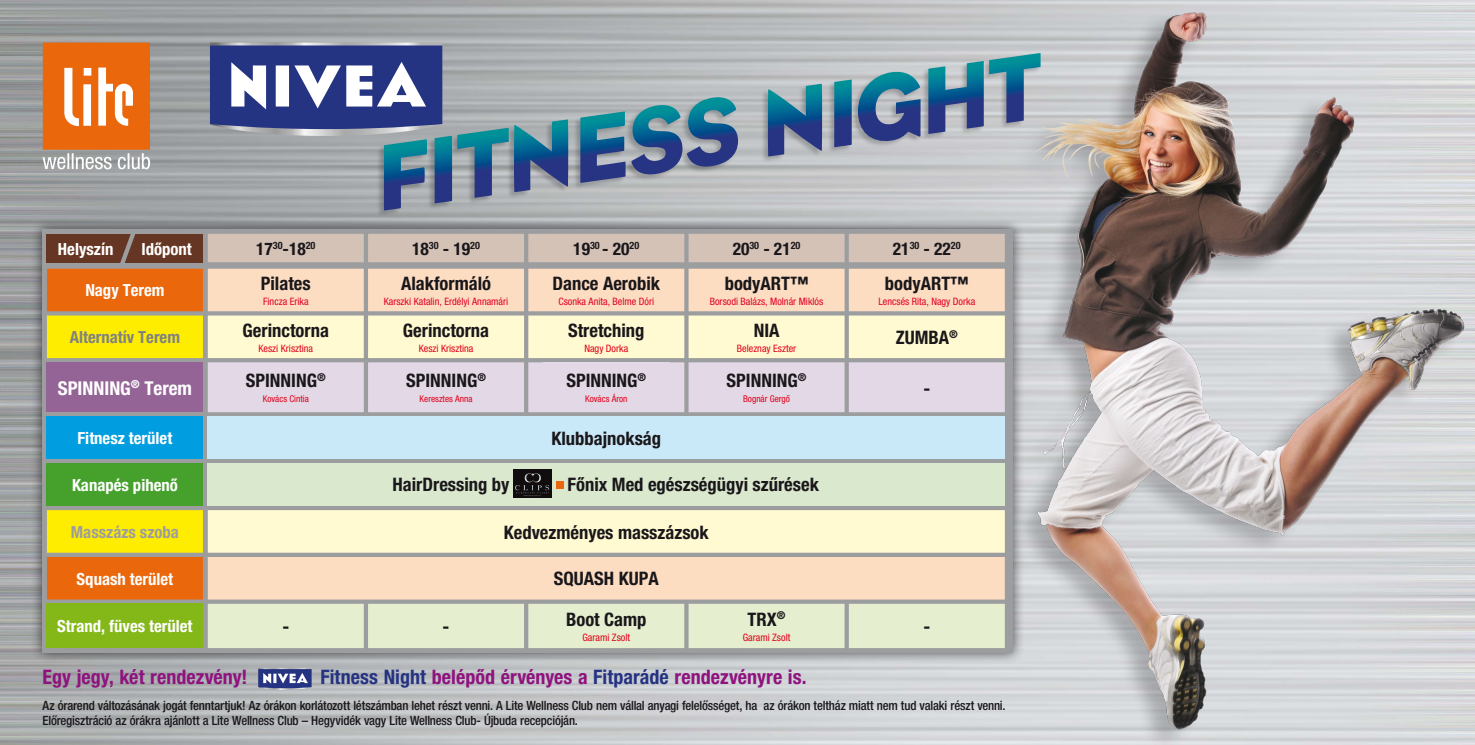
<style>
.page{position:relative;width:1475px;height:745px;background:#fff}
.page>*{position:absolute;margin:0;border:0;box-sizing:border-box;transform-origin:0 0}
.t1{font:condensed 20px "Helvetica Neue H Bold";letter-spacing:.005em;color:#8f137e}
.t2{font:condensed 19.07px "Helvetica Neue H Bold";color:#fff}
.t3{font:condensed 18.57px "Helvetica Neue H Bold";color:#1a171b}
.t4{font:condensed 17.43px "Helvetica Neue H Bold";color:#1a171b}
.t5{font:condensed 16.73px "Helvetica Neue H Bold";color:#fff}
.t6{font:condensed 16.73px "Helvetica Neue H Bold";color:#808183}
.t7{font:condensed 16.73px "Helvetica Neue H Bold";color:#9c9d9f}
.t8{font:condensed 12.75px/15.3px "Helvetica Neue H Medium";letter-spacing:-.015em;color:#1a171b}
.t9{font:condensed 10.82px "Helvetica Neue H Bold";color:#1a171b}
.t10{font:10.22px "Helvetica Neue H Condensed";color:#e20026}
.t11{font:10.22px "Helvetica Neue H Condensed";color:#e2001a}
.t12{font:9.28px "Helvetica Neue H Condensed";color:#e2001a}
.s1{color:#263382}
</style>
<div class="page">
<img style="left:0;top:0;width:1011px;height:744px">
<svg style="left:43px;top:43px;width:107px;height:126px;background:#e48747"></svg>
<svg style="left:210px;top:43px;width:232px;height:93px"></svg>
<div style="left:376px;top:52px;width:664px;height:165px;background:#1a171b;opacity:.25"></div>
<svg style="left:513px;top:53px;width:488px;height:138px;background:#90a3b2"></svg>
<svg style="left:857px;top:72px;width:63px;height:71px;background:#567b9f"></svg>
<img style="left:1011px;top:0;width:463px;height:744px">
<div style="left:30px;top:216px;width:994px;height:447px;background:#1a171b;opacity:.75"></div>
<div style="left:43px;top:229px;width:969px;height:423px;background:#9c9d9f"></div>
<div style="left:47px;top:234px;width:156px;height:28px;background:#663624"></div>
<div style="left:208px;top:234px;width:796px;height:28px;background:#d4c2b7"></div>
<svg style="left:47px;top:268px;width:156px;height:331px;background:#e26c19"></svg>
<svg style="left:208px;top:268px;width:796px;height:331px;background:#f2d6be"></svg>
<svg style="left:47px;top:315px;width:957px;height:237px;background:#e5dcb1"></svg>
<div style="left:47px;top:416px;width:156px;height:43px;background:#009ee0"></div>
<div style="left:208px;top:416px;width:796px;height:43px;background:#c9e9f8"></div>
<div style="left:47px;top:463px;width:156px;height:42px;background:#45a12b"></div>
<div style="left:208px;top:463px;width:796px;height:42px;background:#dae8cd"></div>
<div style="left:47px;top:603px;width:156px;height:44px;background:#84b819"></div>
<div style="left:208px;top:603px;width:796px;height:44px;background:#e5eecf"></div>
<div style="left:223px;top:363px;width:126px;height:48px;background:#e3d9e6"></div>
<div style="left:383px;top:363px;width:126px;height:48px;background:#e3d9e6"></div>
<div style="left:543px;top:362px;width:126px;height:50px;background:#e3d9e6"></div>
<div style="left:703px;top:363px;width:126px;height:48px;background:#e3d9e6"></div>
<img style="left:514px;top:469px;width:37px;height:28px">
<div style="left:556px;top:481px;width:7px;height:7px;background:#ea670c"></div>
<svg style="left:120px;top:234px;width:16px;height:29px"></svg>
<svg style="left:258px;top:668px;width:53px;height:21px"></svg>
<h3 class="t5" style="left:58px;top:238px;width:57px">Helyszín</h3>
<h3 class="t5" style="left:141px;top:238px;width:52px">Idôpont</h3>
<h3 class="t4" style="left:256px;top:238px;width:61px">17<sup>30</sup>-18<sup>20</sup></h3>
<h3 class="t4" style="left:412px;top:238px;width:69px">18<sup>30</sup> - 19<sup>20</sup></h3>
<h3 class="t4" style="left:573px;top:238px;width:67px">19<sup>30</sup> - 20<sup>20</sup></h3>
<h3 class="t4" style="left:732px;top:238px;width:69px">20<sup>30</sup> - 21<sup>20</sup></h3>
<h3 class="t4" style="left:892px;top:238px;width:69px">21<sup>30</sup> - 22<sup>20</sup></h3>
<h3 class="t5" style="left:85px;top:280px;width:81px">Nagy Terem</h3>
<h3 class="t3" style="left:401px;top:272px;width:91px">Alakformáló</h3>
<p class="t10" style="left:384px;top:295px;width:126px">Karszki Katalin, Erdélyi Annamári</p>
<h3 class="t3" style="left:261px;top:272px;width:51px">Pilates</h3>
<p class="t10" style="left:263px;top:295px;width:47px">Fincza Erika</p>
<h3 class="t3" style="left:552px;top:272px;width:109px">Dance Aerobik</h3>
<p class="t10" style="left:558px;top:295px;width:97px">Csonka Anita, Belme Dóri</p>
<h3 class="t3" style="left:724px;top:272px;width:85px">bodyART™</h3>
<p class="t10" style="left:709px;top:295px;width:115px">Borsodi Balázs, Molnár Miklós</p>
<h3 class="t3" style="left:884px;top:272px;width:85px">bodyART™</h3>
<p class="t10" style="left:878px;top:295px;width:98px">Lencsés Rita, Nagy Dorka</p>
<h3 class="t6" style="left:70px;top:327px;width:112px">Alternatív Terem</h3>
<h3 class="t3" style="left:242px;top:318px;width:88px">Gerinctorna</h3>
<p class="t11" style="left:258px;top:342px;width:56px">Keszi Krisztina</p>
<h2 class="t2" style="left:58px;top:376px;width:20px">Spinning</h2>
<h2 class="t2" style="left:131px;top:376px;width:63px"><sup>®</sup> Terem</h2>
<h3 class="t3" style="left:246px;top:369px;width:20px">Spinning</h3>
<p class="t9" style="left:317px;top:370px;width:10px">®</p>
<p class="t12" style="left:263px;top:393px;width:48px">Kovács Cintia</p>
<h3 class="t3" style="left:403px;top:318px;width:88px">Gerinctorna</h3>
<p class="t11" style="left:418px;top:342px;width:56px">Keszi Krisztina</p>
<h3 class="t3" style="left:406px;top:369px;width:20px">Spinning</h3>
<p class="t9" style="left:477px;top:370px;width:10px">®</p>
<p class="t12" style="left:419px;top:393px;width:54px">Keresztes Anna</p>
<h3 class="t3" style="left:568px;top:318px;width:78px">Stretching</h3>
<p class="t11" style="left:584px;top:342px;width:45px">Nagy Dorka</p>
<h3 class="t3" style="left:566px;top:369px;width:20px">Spinning</h3>
<p class="t9" style="left:637px;top:370px;width:10px">®</p>
<p class="t12" style="left:585px;top:393px;width:44px">Kovács Áron</p>
<h3 class="t3" style="left:753px;top:318px;width:19px">Nia</h3>
<p class="t11" style="left:736px;top:342px;width:61px">Beleznay Eszter</p>
<h3 class="t3" style="left:726px;top:369px;width:20px">Spinning</h3>
<p class="t9" style="left:797px;top:370px;width:10px">®</p>
<p class="t12" style="left:743px;top:393px;width:48px">Bognár Gergô</p>
<h3 class="t5" style="left:78px;top:428px;width:96px">Fitnesz terület</h3>
<h3 class="t3" style="left:551px;top:427px;width:111px">Klubbajnokság</h3>
<h3 class="t5" style="left:72px;top:474px;width:107px">Kanapés pihenô</h3>
<h3 class="t7" style="left:71px;top:521px;width:109px">Masszázs szoba</h3>
<h3 class="t3" style="left:504px;top:520px;width:206px">Kedvezményes masszázsok</h3>
<h3 class="t5" style="left:77px;top:568px;width:98px">Squash terület</h3>
<h3 class="t3" style="left:554px;top:567px;width:31px">Squash</h3>
<h3 class="t3" style="left:618px;top:567px;width:11px">kupa</h3>
<h3 class="t5" style="left:57px;top:616px;width:137px">Strand, füves terület</h3>
<h3 class="t3" style="left:282px;top:615px;width:8px">-</h3>
<h3 class="t3" style="left:442px;top:615px;width:8px">-</h3>
<h3 class="t3" style="left:392px;top:472px;width:118px">HairDressing by</h3>
<h3 class="t3" style="left:567px;top:472px;width:253px">Fônix Med egészségügyi szûrések</h3>
<h3 class="t3" style="left:747px;top:607px;width:39px">TRX<sup>®</sup></h3>
<p class="t11" style="left:742px;top:630px;width:49px">Garami Zsolt</p>
<h3 class="t3" style="left:566px;top:607px;width:82px">Boot Camp</h3>
<p class="t11" style="left:582px;top:630px;width:49px">Garami Zsolt</p>
<h1 class="t1" style="left:43px;top:664px;width:206px">Egy jegy, két rendezvény!</h1>
<h1 class="t1" style="left:320px;top:664px;width:487px"><span class="s1">Fitness Night</span> belépôd érvényes a <span class="s1">Fitparádé</span> rendezvényre is.</h1>
<h3 class="t3" style="left:895px;top:326px;width:63px">ZUMBA<sup>®</sup></h3>
<h3 class="t3" style="left:923px;top:376px;width:8px">-</h3>
<h3 class="t3" style="left:923px;top:615px;width:8px">-</h3>
<p class="t8" style="left:43px;top:697px;width:964px">Az órarend változásának jogát fenntartjuk! Az órákon korlátozott létszámban lehet részt venni. A Lite Wellness Club nem vállal anyagi felelôsséget, ha az órákon teltház miatt nem tud valaki részt venni.<br>Elôregisztráció az órákra ajánlott a Lite Wellness Club – Hegyvidék vagy Lite Wellness Club- Újbuda recepcióján.</p>
</div>
